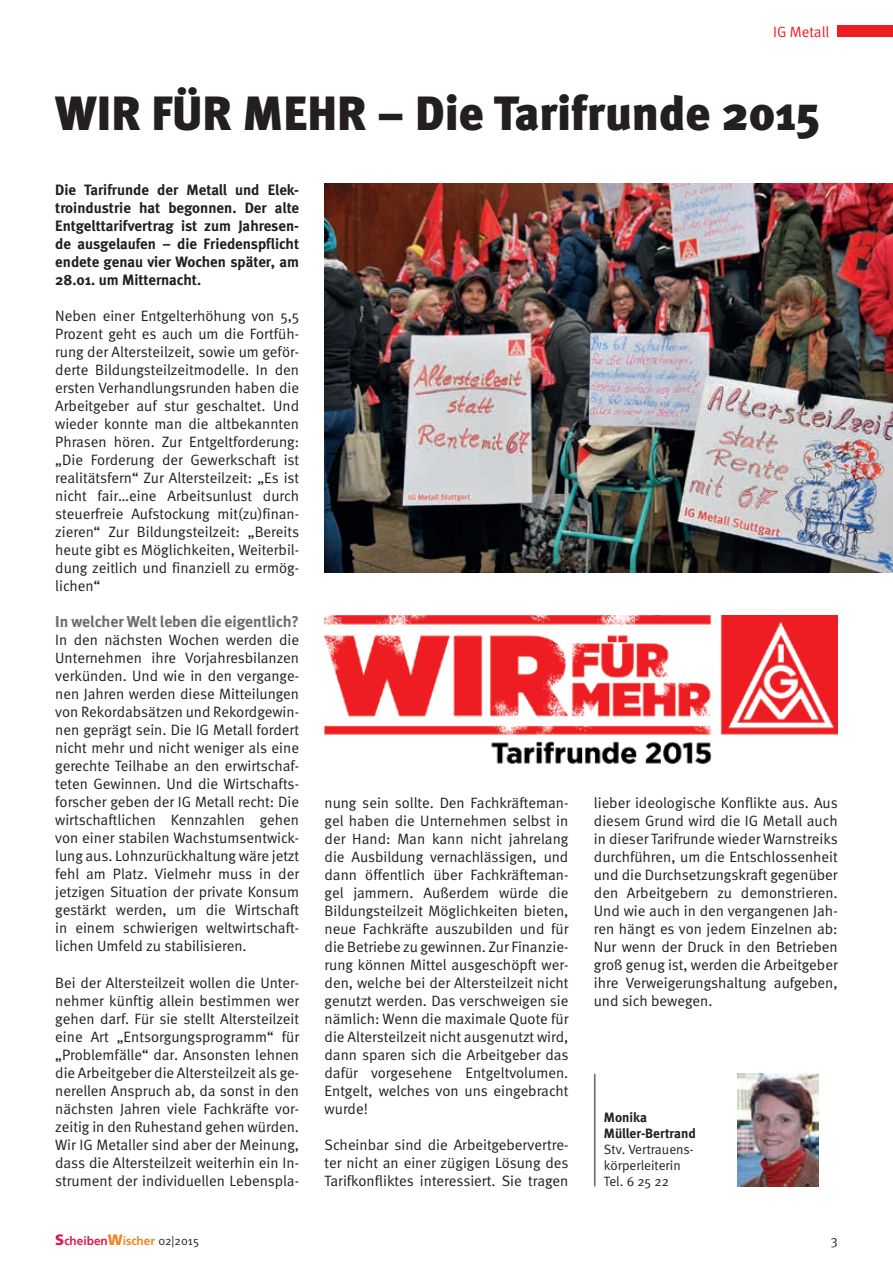
<style>
.page{position:relative;width:893px;height:1263px;background:#fff}
.page>*{position:absolute;margin:0;border:0;box-sizing:border-box;transform-origin:0 0}
.t1{font:900 48px "Meta";color:#231f20}
.t2{font:700 15.75px "Meta";color:#6c6d70}
.t3{font:15px/18px "Meta Normal";color:#231f20;text-align:justify}
.t4{font:700 15px/18px "Meta";color:#231f20;text-align:justify}
.t5{font:15px "Meta Normal";color:#ee1d23}
.t6{font:13.5px/16.2px "Meta Normal";color:#231f20}
.t7{font:700 13.5px/16.2px "Meta";color:#231f20}
.t8{font:700 12px "Frutiger";color:#d91d4d}
.s1{font-weight:900;font-size:15px}
.s2{font-weight:900;font-size:15px;color:#f58220}
.s3{color:#f58220}
.s4{font-family:"Meta Normal";font-weight:400;color:#231f20}
</style>
<div class="page">
<div style="left:838px;top:26px;width:55px;height:11px;background:#ee1d23"></div>
<img style="left:325px;top:183px;width:568px;height:389px">
<img style="left:325px;top:615px;width:513px;height:149px">
<img style="left:738px;top:1074px;width:80px;height:112px">
<hr style="left:594px;top:1074px;width:1px;height:112px;background:#6c6d70">
<p class="t5" style="left:773px;top:24px;width:58px">IG Metall</p>
<h1 class="t1" style="left:55px;top:85px;width:767px">WIR FÜR MEHR – Die Tarifrunde 2015</h1>
<p class="t4" style="left:55px;top:180px;width:245px">Die Tarifrunde der Metall und Elek&shy;troindustrie hat begonnen. Der alte Entgelttarifvertrag ist zum Jahresen&shy;de ausgelaufen – die Friedenspflicht endete genau vier Wochen später, am 28.01. um Mitternacht.</p>
<p class="t3" style="left:55px;top:306px;width:245px">Neben einer Entgelterhöhung von 5,5<br>Prozent geht es auch um die Fortfüh&shy;rung der Altersteilzeit, sowie um geför&shy;derte Bildungsteilzeitmodelle. In den ersten Verhandlungsrunden haben die Arbeitgeber auf stur geschaltet. Und wieder konnte man die altbekannten Phrasen hören. Zur Entgeltforderung: „Die Forderung der Gewerkschaft ist realitätsfern“ Zur Altersteilzeit: „Es ist nicht fair…eine Arbeitsunlust durch steuerfreie Aufstockung mit(zu)finan&shy;zieren“ Zur Bildungsteilzeit: „Bereits heute gibt es Möglichkeiten, Weiterbil&shy;dung zeitlich und finanziell zu ermög&shy;lichen“</p>
<p class="t2" style="left:55px;top:613px;width:245px">In welcher Welt leben die eigentlich?</p>
<p class="t3" style="left:55px;top:631px;width:245px">In den nächsten Wochen werden die Unternehmen ihre Vorjahresbilanzen verkünden. Und wie in den vergange&shy;nen Jahren werden diese Mitteilungen von Rekordabsätzen und Rekordgewin&shy;nen geprägt sein. Die IG Metall fordert nicht mehr und nicht weniger als eine gerechte Teilhabe an den erwirtschaf&shy;teten Gewinnen. Und die Wirtschafts&shy;forscher geben der IG Metall recht: Die wirtschaftlichen Kennzahlen gehen von einer stabilen Wachstumsentwick&shy;lung aus. Lohnzurückhaltung wäre jetzt fehl am Platz. Vielmehr muss in der jetzigen Situation der private Konsum gestärkt werden, um die Wirtschaft in einem schwierigen weltwirtschaft&shy;lichen Umfeld zu stabilisieren.</p>
<p class="t3" style="left:55px;top:973px;width:245px">Bei der Altersteilzeit wollen die Unter&shy;nehmer künftig allein bestimmen wer gehen darf. Für sie stellt Altersteilzeit eine Art „Entsorgungsprogramm“ für „Problemfälle“ dar. Ansonsten lehnen die Arbeitgeber die Altersteilzeit als ge&shy;nerellen Anspruch ab, da sonst in den nächsten Jahren viele Fachkräfte vor&shy;zeitig in den Ruhestand gehen würden.<br>Wir IG Metaller sind aber der Meinung, dass die Altersteilzeit weiterhin ein In&shy;strument der individuellen Lebenspla-</p>
<p class="t3" style="left:325px;top:793px;width:245px">nung sein sollte. Den Fachkräfteman&shy;gel haben die Unternehmen selbst in der Hand: Man kann nicht jahrelang die Ausbildung vernachlässigen, und dann öffentlich über Fachkräfteman&shy;gel jammern. Außerdem würde die Bildungsteilzeit Möglichkeiten bieten, neue Fachkräfte auszubilden und für die Betriebe zu gewinnen. Zur Finanzie&shy;rung können Mittel ausgeschöpft wer&shy;den, welche bei der Altersteilzeit nicht genutzt werden. Das verschweigen sie nämlich: Wenn die maximale Quote für die Altersteilzeit nicht ausgenutzt wird, dann sparen sich die Arbeitgeber das dafür vorgesehene Entgeltvolumen.<br>Entgelt, welches von uns eingebracht wurde!</p>
<p class="t3" style="left:325px;top:1135px;width:245px">Scheinbar sind die Arbeitgebervertre&shy;ter nicht an einer zügigen Lösung des Tarifkonfliktes interessiert. Sie tragen</p>
<p class="t3" style="left:594px;top:793px;width:245px">lieber ideologische Konflikte aus. Aus diesem Grund wird die IG Metall auch in dieser Tarifrunde wieder Warnstreiks durchführen, um die Entschlossenheit und die Durchsetzungskraft gegenüber den Arbeitgebern zu demonstrieren.<br>Und wie auch in den vergangenen Jah&shy;ren hängt es von jedem Einzelnen ab:<br>Nur wenn der Druck in den Betrieben groß genug ist, werden die Arbeitgeber ihre Verweigerungshaltung aufgeben, und sich bewegen.</p>
<p class="t7" style="left:604px;top:1109px;width:93px">Monika<br>Müller-Bertrand</p>
<p class="t6" style="left:604px;top:1141px;width:91px">Stv. Vertrauens&shy;körperleiterin<br>Tel. 6 25 22</p>
<p class="t8" style="left:55px;top:1234px;width:145px"><span class="s1">S</span>cheiben<span class="s2">W</span><span class="s3">ischer</span> <span class="s4">02|2015</span></p>
<p class="t6" style="left:831px;top:1232px;width:8px">3</p>
</div>
